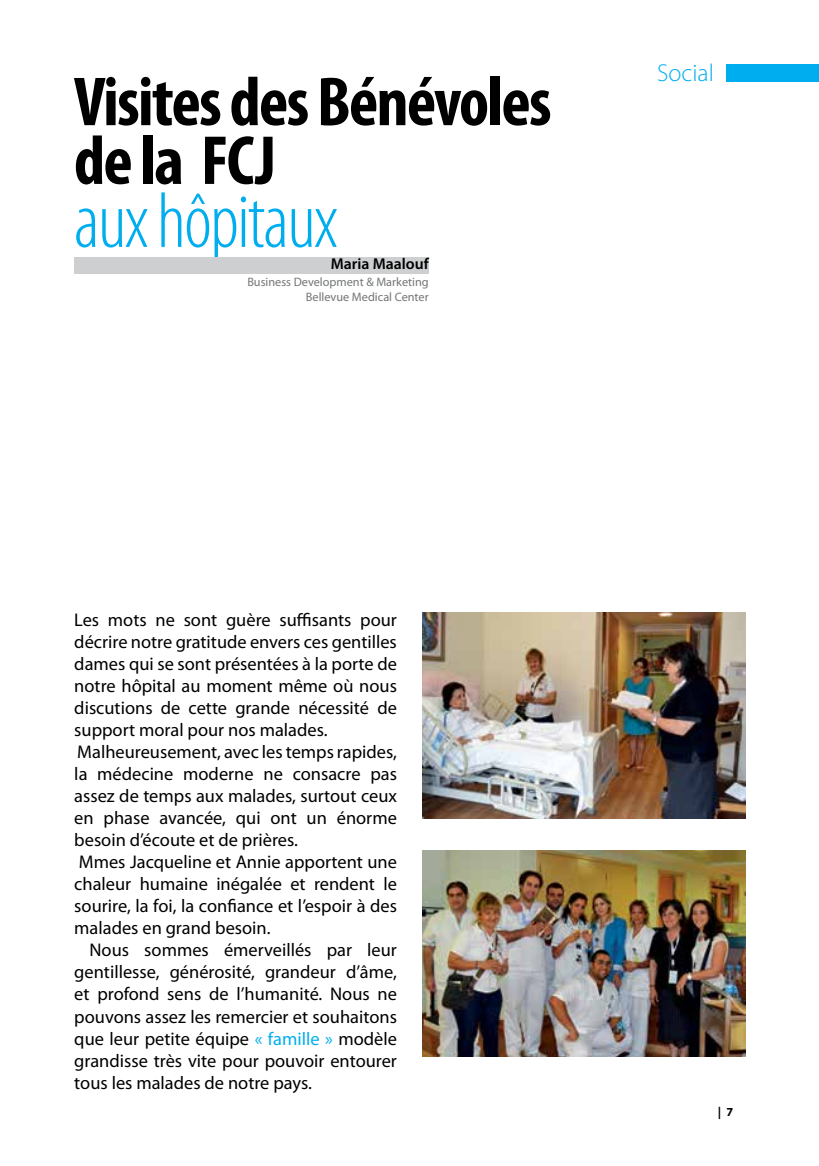
<style>
.page{position:relative;width:819px;height:1166px;background:#fff}
.page>*{position:absolute;margin:0;border:0;box-sizing:border-box;transform-origin:0 0}
.t1{font:300 condensed 78.75px "Myriad Pro";letter-spacing:-.025em;color:#00aeef}
.t2{font:700 condensed 70px/58.8px "Myriad Pro";letter-spacing:-.025em;color:#000}
.t3{font:300 24.5px "Myriad Pro";color:#00aeef}
.t4{font:18.38px/22.1px "Myriad Pro";color:#000}
.t5{font:600 15.75px "Myriad Pro";color:#000}
.t6{font:12.25px/14.7px "Myriad Pro";color:#737577;text-align:right}
.t7{font:700 12.25px "Myriad Pro";color:#000}
.s1{color:#00aeef}
</style>
<div class="page">
<div style="left:74px;top:257px;width:354px;height:17px;background:#cdcfd0"></div>
<img style="left:422px;top:613px;width:323px;height:206px">
<img style="left:422px;top:851px;width:323px;height:206px">
<div style="left:726px;top:64px;width:93px;height:17px;background:#00aeef"></div>
<h2 class="t2" style="left:74px;top:71px;width:479px">Visites des Bénévoles de la FCJ</h2>
<h1 class="t1" style="left:74px;top:174px;width:265px">aux hôpitaux</h1>
<p class="t5" style="left:330px;top:254px;width:99px">Maria Maalouf</p>
<p class="t6" style="left:247px;top:275px;width:183px">Business Development &amp; Marketing<br>Bellevue Medical Center</p>
<h3 class="t3" style="left:657px;top:58px;width:58px">Social</h3>
<p class="t4" style="left:74px;top:608px;width:324px">Les mots ne sont guère suffisants pour décrire notre gratitude envers ces gentilles dames qui se sont présentées à la porte de notre hôpital au moment même où nous discutions de cette grande nécessité de support moral pour nos malades.<br>Malheureusement, avec les temps rapides, la médecine moderne ne consacre pas assez de temps aux malades, surtout ceux en phase avancée, qui ont un énorme besoin d’écoute et de prières.<br>Mmes Jacqueline et Annie apportent une chaleur humaine inégalée et rendent le sourire, la foi, la confiance et l’espoir à des malades en grand besoin.</p>
<p class="t4" style="left:74px;top:939px;width:324px;text-align:justify;text-indent:15px">Nous sommes émerveillés par leur gentillesse, générosité, grandeur d’âme, et profond sens de l’humanité. Nous ne pouvons assez les remercier et souhaitons que leur petite équipe <span class="s1">« famille »</span> modèle grandisse très vite pour pouvoir entourer tous les malades de notre pays.</p>
<p class="t7" style="left:717px;top:1103px;width:17px">| 7</p>
</div>
